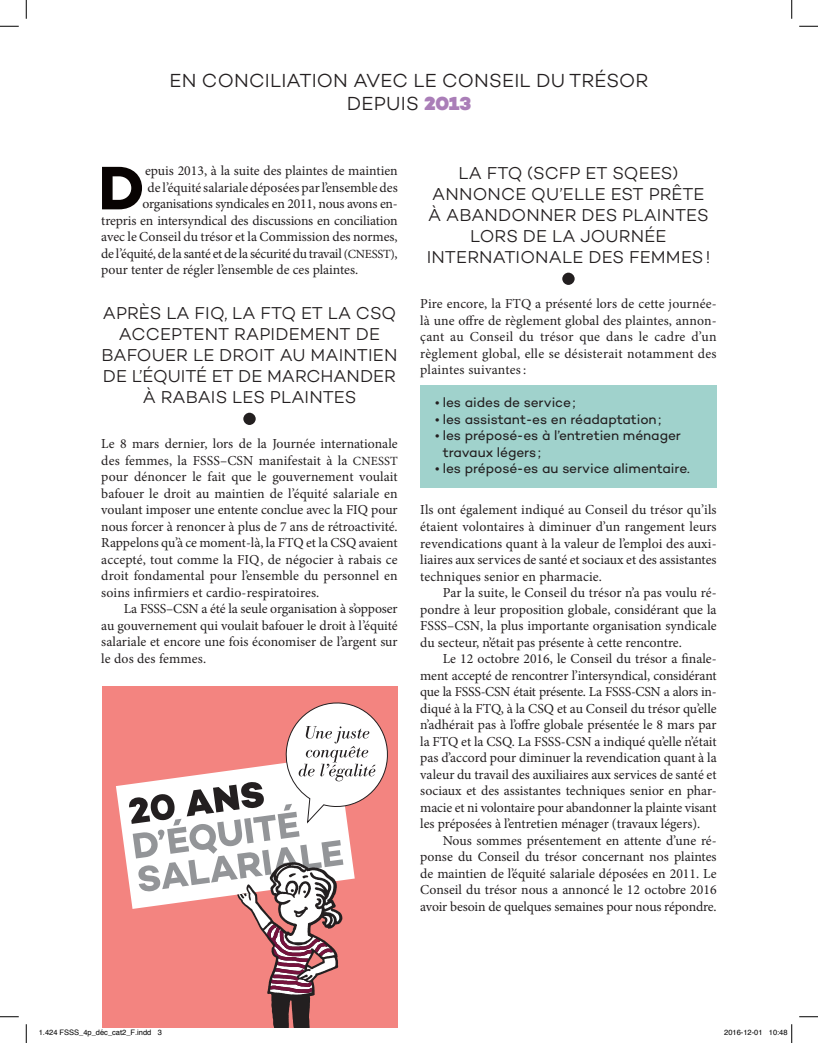
<style>
.page{position:relative;width:818px;height:1043px;background:#fff}
.page>*{position:absolute;margin:0;border:0;box-sizing:border-box;transform-origin:0 0}
.t1{font:700 62.5px "Campton";color:#080302}
.t2{font:300 53.75px "Campton";color:#231f20}
.t3{font:300 19.25px/23.1px "Campton";letter-spacing:.01em;color:#231f20;text-align:center}
.t4{font:300 17.5px/21px "Campton";letter-spacing:.01em;color:#231f20;text-align:center}
.t5{font:13.75px/16.5px "Minion Pro";color:#231f20;text-align:justify}
.t6{font:13.75px/16.5px "Campton";letter-spacing:-.005em;color:#231f20}
.t7{font:13.75px "Minion Pro";letter-spacing:-.02em;color:#231f20}
.t8{font:7.5px "Helvetica";color:#000}
.s1{font-weight:900;color:#aa7eb8}
.s2{font-size:12.5px}
</style>
<div class="page">
<div style="left:420px;top:385px;width:296px;height:103px;background:#a0d2cc"></div>
<div style="left:102px;top:686px;width:295px;height:342px;background:#f38480"></div>
<svg style="left:0;top:25px;width:19px;height:2px"></svg>
<svg style="left:799px;top:25px;width:19px;height:2px"></svg>
<svg style="left:0;top:1016px;width:19px;height:1px"></svg>
<svg style="left:799px;top:1016px;width:19px;height:1px"></svg>
<svg style="left:25px;top:0;width:2px;height:19px"></svg>
<svg style="left:25px;top:1024px;width:2px;height:18px"></svg>
<svg style="left:791px;top:0;width:1px;height:19px"></svg>
<svg style="left:116px;top:702px;width:272px;height:326px"></svg>
<svg style="left:791px;top:1024px;width:1px;height:18px"></svg>
<h3 class="t3" style="left:170px;top:68px;width:480px">EN CONCILIATION AVEC LE CONSEIL DU TRÉSOR<br>DEPUIS <span class="s1">2013</span></h3>
<p class="t5" style="left:145px;top:162px;width:254px">epuis 2013, à la suite des plaintes de maintien</p>
<p class="t5" style="left:148px;top:179px;width:251px">de l’équité salariale déposées par l’ensemble des</p>
<p class="t7" style="left:142px;top:194px;width:257px">organisations syndicales en 2011, nous avons en-</p>
<p class="t5" style="left:101px;top:212px;width:298px">trepris en intersyndical des discussions en conciliation</p>
<p class="t5" style="left:101px;top:228px;width:298px">avec le Conseil du trésor et la Commission des normes,</p>
<p class="t7" style="left:101px;top:244px;width:298px">de l’équité, de la santé et de la sécurité du travail <span class="s2">(CNESST)</span>,</p>
<p class="t5" style="left:101px;top:261px;width:258px">pour tenter de régler l’ensemble de ces plaintes.</p>
<p class="t4" style="left:102px;top:302px;width:297px">APRÈS LA FIQ, LA FTQ ET LA CSQ<br>ACCEPTENT RAPIDEMENT DE<br>BAFOUER LE DROIT AU MAINTIEN<br>DE L’ÉQUITÉ ET DE MARCHANDER<br>À RABAIS LES PLAINTES</p>
<h2 class="t2" style="left:241px;top:385px;width:19px">•</h2>
<p class="t5" style="left:101px;top:435px;width:298px">Le 8 mars dernier, lors de la Journée internationale des femmes, la FSSS–CSN manifestait à la <span class="s2">CNESST </span>pour dénoncer le fait que le gouvernement voulait bafouer le droit au maintien de l’équité salariale en voulant imposer une entente conclue avec la FIQ pour nous forcer à renoncer à plus de 7 ans de rétroactivité.<br>Rappelons qu’à ce moment-là, la FTQ et la CSQ avaient accepté, tout comme la FIQ, de négocier à rabais ce droit fondamental pour l’ensemble du personnel en soins infirmiers et cardio-respiratoires.</p>
<p class="t5" style="left:101px;top:600px;width:298px;text-indent:22px">La FSSS–CSN a été la seule organisation à s’opposer au gouvernement qui voulait bafouer le droit à l’équité salariale et encore une fois économiser de l’argent sur le dos des femmes.</p>
<h1 class="t1" style="left:98px;top:148px;width:48px">D</h1>
<p class="t4" style="left:427px;top:162px;width:285px">LA FTQ (SCFP ET SQEES)<br>ANNONCE QU’ELLE EST PRÊTE<br>À ABANDONNER DES PLAINTES<br>LORS DE LA JOURNÉE<br>INTERNATIONALE DES FEMMES!</p>
<h2 class="t2" style="left:560px;top:245px;width:19px">•</h2>
<p class="t5" style="left:420px;top:295px;width:298px">Pire encore, la FTQ a présenté lors de cette journée&shy;là une offre de règlement global des plaintes, annon&shy;çant au Conseil du trésor que dans le cadre d’un règlement global, elle se désisterait notamment des plaintes suivantes:</p>
<p class="t6" style="left:435px;top:394px;width:142px">• les aides de service;</p>
<p class="t6" style="left:435px;top:410px;width:227px">• les assistant-es en réadaptation;</p>
<p class="t6" style="left:442px;top:427px;width:240px;text-indent:-7px">• les préposé-es à l’entretien ménager travaux légers;</p>
<p class="t6" style="left:435px;top:460px;width:256px">• les préposé-es au service alimentaire.</p>
<p class="t5" style="left:420px;top:502px;width:298px">Ils ont également indiqué au Conseil du trésor qu’ils étaient volontaires à diminuer d’un rangement leurs revendications quant à la valeur de l’emploi des auxi&shy;liaires aux services de santé et sociaux et des assistantes techniques senior en pharmacie.</p>
<p class="t5" style="left:420px;top:584px;width:298px;text-indent:22px">Par la suite, le Conseil du trésor n’a pas voulu ré&shy;pondre à leur proposition globale, considérant que la FSSS–CSN, la plus importante organisation syndicale du secteur, n’était pas présente à cette rencontre.</p>
<p class="t5" style="left:420px;top:650px;width:298px;text-indent:22px">Le 12 octobre 2016, le Conseil du trésor a finale&shy;ment accepté de rencontrer l’intersyndical, considérant que la FSSS-CSN était présente. La FSSS-CSN a alors in&shy;diqué à la FTQ, à la CSQ et au Conseil du trésor qu’elle n’adhérait pas à l’offre globale présentée le 8 mars par la FTQ et la CSQ. La FSSS-CSN a indiqué qu’elle n’était pas d’accord pour diminuer la revendication quant à la valeur du travail des auxiliaires aux services de santé et sociaux et des assistantes techniques senior en phar&shy;macie et ni volontaire pour abandonner la plainte visant les préposées à l’entretien ménager (travaux légers).</p>
<p class="t5" style="left:420px;top:832px;width:298px;text-indent:22px">Nous sommes présentement en attente d’une ré&shy;ponse du Conseil du trésor concernant nos plaintes de maintien de l’équité salariale déposées en 2011. Le Conseil du trésor nous a annoncé le 12 octobre 2016 avoir besoin de quelques semaines pour nous répondre.</p>
<p class="t8" style="left:39px;top:1027px;width:124px">1.424 FSSS_4p_déc_cat2_F.indd 3</p>
<p class="t8" style="left:724px;top:1027px;width:65px">2016-12-01 10:48</p>
</div>
